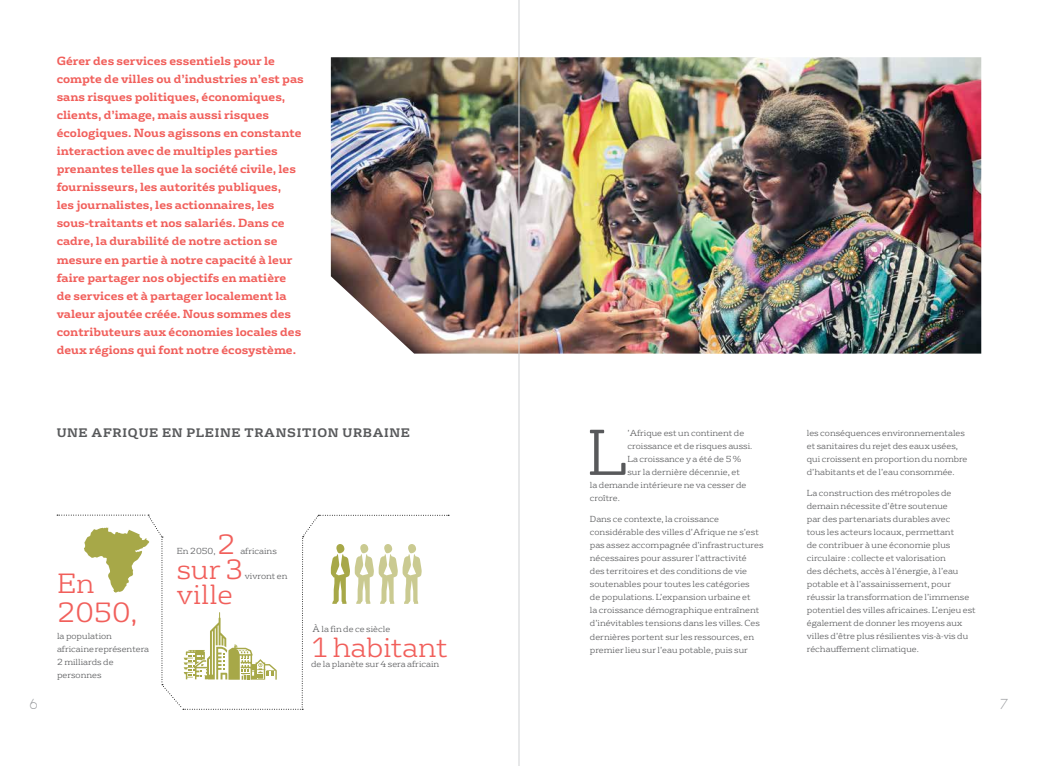
<style>
.page{position:relative;width:1038px;height:766px;background:#fff}
.page>*{position:absolute;margin:0;border:0;box-sizing:border-box;transform-origin:0 0}
.t1{font:300 62.7px "FS Rufus";color:#58595b}
.t2{font:300 27px/28.4px "FS Rufus";color:#f15f5b}
.t3{font:300 14px "Geosans";color:#939598}
.t4{font:700 12px "FS Rufus";letter-spacing:.06em;color:#58595b}
.t5{font:700 11.5px/18px "FS Rufus";color:#f15f5b}
.t6{font:300 8.5px/13px "FS Rufus";color:#58595b}
</style>
<div class="page">
<svg style="left:57px;top:514px;width:392px;height:195px"></svg>
<img style="left:331px;top:57px;width:650px;height:296px">
<hr style="left:518px;top:0;width:1px;height:765px;background:#d1d3d4">
<p class="t5" style="left:57px;top:51px;width:248px">Gérer des services essentiels pour le compte de villes ou d’industries n’est pas sans risques politiques, économiques, clients, d’image, mais aussi risques écologiques. Nous agissons en constante interaction avec de multiples parties prenantes telles que la société civile, les fournisseurs, les autorités publiques,<br>les journalistes, les actionnaires, les sous-traitants et nos salariés. Dans ce cadre, la durabilité de notre action se mesure en partie à notre capacité à leur faire partager nos objectifs en matière de services et à partager localement la valeur ajoutée créée. Nous sommes des contributeurs aux économies locales des deux régions qui font notre écosystème.</p>
<h3 class="t4" style="left:57px;top:422px;width:355px">UNE AFRIQUE EN PLEINE TRANSITION URBAINE</h3>
<h2 class="t2" style="left:57px;top:567px;width:82px">En<br>2050,</h2>
<p class="t6" style="left:57px;top:629px;width:94px">la population africaine représentera<br>2 milliards de personnes</p>
<h2 class="t2" style="left:217px;top:527px;width:20px">2</h2>
<p class="t6" style="left:177px;top:543px;width:40px">En 2050,</p>
<p class="t6" style="left:240px;top:543px;width:38px">africains</p>
<h2 class="t2" style="left:177px;top:552px;width:68px">sur 3</h2>
<p class="t6" style="left:245px;top:568px;width:44px">vivront en</p>
<h2 class="t2" style="left:177px;top:577px;width:58px">ville</h2>
<p class="t6" style="left:312px;top:621px;width:79px">À la fin de ce siècle</p>
<h2 class="t2" style="left:311px;top:630px;width:138px">1 habitant</h2>
<p class="t6" style="left:311px;top:656px;width:130px">de la planète sur 4 sera africain</p>
<h1 class="t1" style="left:586px;top:403px;width:43px">L</h1>
<p class="t6" style="left:627px;top:425px;width:118px">’Afrique est un continent de</p>
<p class="t6" style="left:627px;top:438px;width:126px">croissance et de risques aussi.</p>
<p class="t6" style="left:627px;top:451px;width:115px">La croissance y a été de 5 %</p>
<p class="t6" style="left:627px;top:464px;width:114px">sur la dernière décennie, et</p>
<p class="t6" style="left:590px;top:477px;width:158px">la demande intérieure ne va cesser de</p>
<p class="t6" style="left:590px;top:490px;width:31px">croître.</p>
<p class="t6" style="left:590px;top:512px;width:175px">Dans ce contexte, la croissance considérable des villes d’Afrique ne s’est pas assez accompagnée d’infrastructures nécessaires pour assurer l’attractivité des territoires et des conditions de vie soutenables pour toutes les catégories<br>de populations. L’expansion urbaine et<br>la croissance démographique entraînent d’inévitables tensions dans les villes. Ces dernières portent sur les ressources, en premier lieu sur l’eau potable, puis sur</p>
<p class="t6" style="left:806px;top:425px;width:162px">les conséquences environnementales et sanitaires du rejet des eaux usées, qui croissent en proportion du nombre d’habitants et de l’eau consommée.</p>
<p class="t6" style="left:806px;top:486px;width:170px">La construction des métropoles de demain nécessite d’être soutenue<br>par des partenariats durables avec<br>tous les acteurs locaux, permettant<br>de contribuer à une économie plus circulaire : collecte et valorisation<br>des déchets, accès à l’énergie, à l’eau potable et à l’assainissement, pour réussir la transformation de l’immense potentiel des villes africaines. L’enjeu est également de donner les moyens aux villes d’être plus résilientes vis-à-vis du réchauffement climatique.</p>
<h3 class="t3" style="left:30px;top:696px;width:9px">6</h3>
<h3 class="t3" style="left:1000px;top:696px;width:9px">7</h3>
</div>
